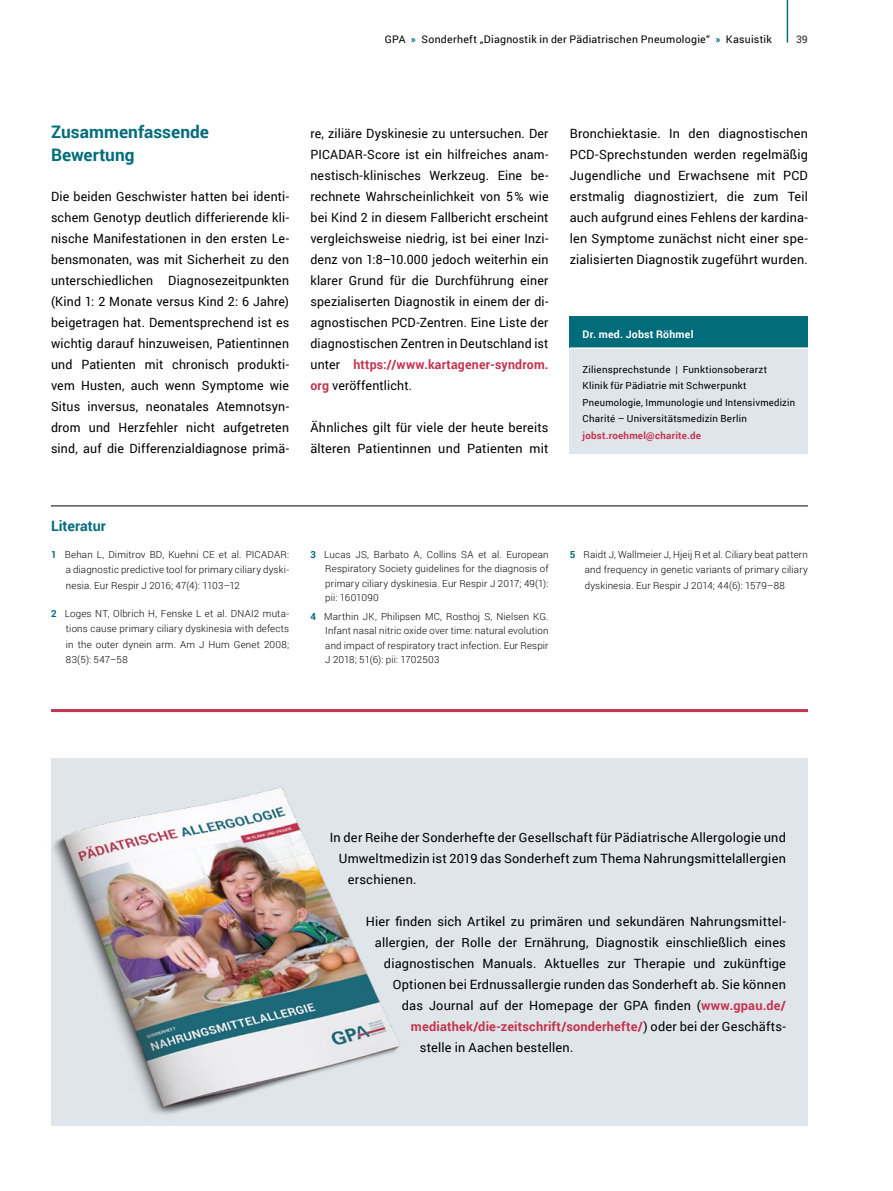
<style>
.page{position:relative;width:893px;height:1191px;background:#fff}
.page>*{position:absolute;margin:0;border:0;box-sizing:border-box;transform-origin:0 0}
.t1{font:700 17.25px/22.5px "Roboto";color:#026c7b}
.t2{font:700 14.25px "Roboto";color:#026c7b}
.t3{font:12.75px/21px "Roboto";letter-spacing:.015em;color:#000;text-align:justify}
.t4{font:700 12.75px "Roboto";letter-spacing:.015em;color:#c33450}
.t5{font:10.5px "Roboto";letter-spacing:.025em;color:#000}
.t6{font:700 10.5px "Roboto";letter-spacing:.02em;color:#fff}
.t7{font:500 10.5px "Roboto";color:#4a4a49}
.t8{font:300 9.75px/15.5px "Roboto";letter-spacing:.015em;color:#000;text-align:justify}
.t9{font:9.75px/16.5px "Roboto";letter-spacing:.025em;color:#000}
.t10{font:700 9.75px "Roboto";letter-spacing:.025em;color:#c33450}
.s1{font-weight:700;color:#026c7b}
.s2{font-weight:700;color:#c33450}
.s3{font-weight:400;color:#000}
</style>
<div class="page">
<hr style="left:787px;top:0;width:1px;height:43px;background:#026c7b">
<hr style="left:51px;top:505px;width:757px;height:1px;background:#000">
<div style="left:570px;top:317px;width:238px;height:31px;background:#026c7b"></div>
<div style="left:570px;top:348px;width:238px;height:105px;background:#dfe5e9"></div>
<hr style="left:570px;top:347px;width:238px;height:2px;background:#fff">
<div style="left:51px;top:758px;width:757px;height:367px;background:#dfe5e9"></div>
<hr style="left:51px;top:709px;width:757px;height:3px;background:#c33450">
<img style="left:53px;top:787px;width:347px;height:327px">
<p class="t5" style="left:385px;top:31px;width:388px">GPA <span class="s1">»</span> Sonderheft „Diagnostik in der Pädiatrischen Pneumologie“ <span class="s1">»</span> Kasuistik</p>
<p class="t7" style="left:796px;top:31px;width:13px">39</p>
<h1 class="t1" style="left:51px;top:120px;width:160px">Zusammenfassende<br>Bewertung</h1>
<p class="t3" style="left:51px;top:186px;width:240px">Die beiden Geschwister hatten bei identi&shy;schem Genotyp deutlich differierende kli&shy;nische Manifestationen in den ersten Le&shy;bensmonaten, was mit Sicherheit zu den unterschiedlichen Diagnosezeitpunkten (Kind 1: 2 Monate versus Kind 2: 6 Jahre) beigetragen hat. Dementsprechend ist es wichtig darauf hinzuweisen, Patientinnen und Patienten mit chronisch produkti&shy;vem Husten, auch wenn Symptome wie Situs inversus, neonatales Atemnotsyn&shy;drom und Herzfehler nicht aufgetreten sind, auf die Differenzialdiagnose primä-</p>
<p class="t3" style="left:310px;top:123px;width:240px">re, ziliäre Dyskinesie zu untersuchen. Der PICADAR-Score ist ein hilfreiches anam&shy;nestisch-klinisches Werkzeug. Eine be&shy;rechnete Wahrscheinlichkeit von 5% wie bei Kind 2 in diesem Fallbericht erscheint vergleichsweise niedrig, ist bei einer Inzi&shy;denz von 1:8–10.000 jedoch weiterhin ein klarer Grund für die Durchführung einer spezialiserten Diagnostik in einem der di&shy;agnostischen PCD-Zentren. Eine Liste der diagnostischen Zentren in Deutschland ist unter <span class="s2">https://www.kartagener-syndrom. org</span> veröffentlicht.</p>
<p class="t3" style="left:310px;top:417px;width:240px">Ähnliches gilt für viele der heute bereits älteren Patientinnen und Patienten mit</p>
<p class="t3" style="left:570px;top:123px;width:240px">Bronchiektasie. In den diagnostischen PCD-Sprechstunden werden regelmäßig Jugendliche und Erwachsene mit PCD erstmalig diagnostiziert, die zum Teil auch aufgrund eines Fehlens der kardina&shy;len Symptome zunächst nicht einer spe&shy;zialisierten Diagnostik zugeführt wurden.</p>
<p class="t6" style="left:583px;top:327px;width:112px">Dr. med. Jobst Röhmel</p>
<p class="t9" style="left:583px;top:361px;width:214px">Ziliensprechstunde | Funktionsoberarzt<br>Klinik für Pädiatrie mit Schwerpunkt Pneumologie, Immunologie und Intensivmedizin Charité – Universitätsmedizin Berlin</p>
<p class="t10" style="left:583px;top:428px;width:120px">jobst.roehmel@charite.de</p>
<p class="t2" style="left:51px;top:516px;width:56px">Literatur</p>
<p class="t8" style="left:66px;top:546px;width:225px;text-indent:-15px"><span class="s1">1</span> Behan L, Dimitrov BD, Kuehni CE et al. PICADAR: a diagnostic predictive tool for primary ciliary dyski&shy;nesia. Eur Respir J 2016; 47(4): 1103–12</p>
<p class="t8" style="left:66px;top:605px;width:225px;text-indent:-15px"><span class="s1">2</span> Loges NT, Olbrich H, Fenske L et al. DNAI2 muta&shy;tions cause primary ciliary dyskinesia with defects in the outer dynein arm. Am J Hum Genet 2008; 83(5): 547–58</p>
<p class="t8" style="left:325px;top:547px;width:225px;line-height:14.4px;text-indent:-15px"><span class="s1">3</span> Lucas JS, Barbato A, Collins SA et al. European Respiratory Society guidelines for the diagnosis of primary ciliary dyskinesia. Eur Respir J 2017; 49(1): pii: 1601090</p>
<p class="t8" style="left:325px;top:609px;width:225px;line-height:14.4px;text-indent:-15px"><span class="s1">4</span> Marthin JK, Philipsen MC, Rosthoj S, Nielsen KG.<br>Infant nasal nitric oxide over time: natural evolution and impact of respiratory tract infection. Eur Respir J 2018; 51(6): pii: 1702503</p>
<p class="t8" style="left:585px;top:546px;width:225px;text-indent:-15px"><span class="s1">5</span> Raidt J, Wallmeier J, Hjeij R et al. Ciliary beat pattern and frequency in genetic variants of primary ciliary dyskinesia. Eur Respir J 2014; 44(6): 1579–88</p>
<p class="t3" style="left:330px;top:826px;width:457px">In der Reihe der Sonderhefte der Gesellschaft für Pädiatrische Allergologie und</p>
<p class="t3" style="left:339px;top:847px;width:449px">Umweltmedizin ist 2019 das Sonderheft zum Thema Nahrungsmittelallergien</p>
<p class="t3" style="left:348px;top:868px;width:70px">erschienen.</p>
<p class="t3" style="left:366px;top:910px;width:421px">Hier finden sich Artikel zu primären und sekundären Nahrungsmittel-</p>
<p class="t3" style="left:375px;top:931px;width:413px">allergien, der Rolle der Ernährung, Diagnostik einschließlich eines</p>
<p class="t3" style="left:384px;top:952px;width:404px">diagnostischen Manuals. Aktuelles zur Therapie und zukünftige</p>
<p class="t3" style="left:393px;top:973px;width:394px">Optionen bei Erdnussallergie runden das Sonderheft ab. Sie können</p>
<p class="t3" style="left:402px;top:994px;width:386px">das Journal auf der Homepage der GPA finden (<span class="s2">www.gpau.de/</span></p>
<p class="t4" style="left:411px;top:1017px;width:377px">mediathek/die-zeitschrift/sonderhefte/<span class="s3">) oder bei der Geschäfts-</span></p>
<p class="t3" style="left:420px;top:1036px;width:155px">stelle in Aachen bestellen.</p>
</div>
